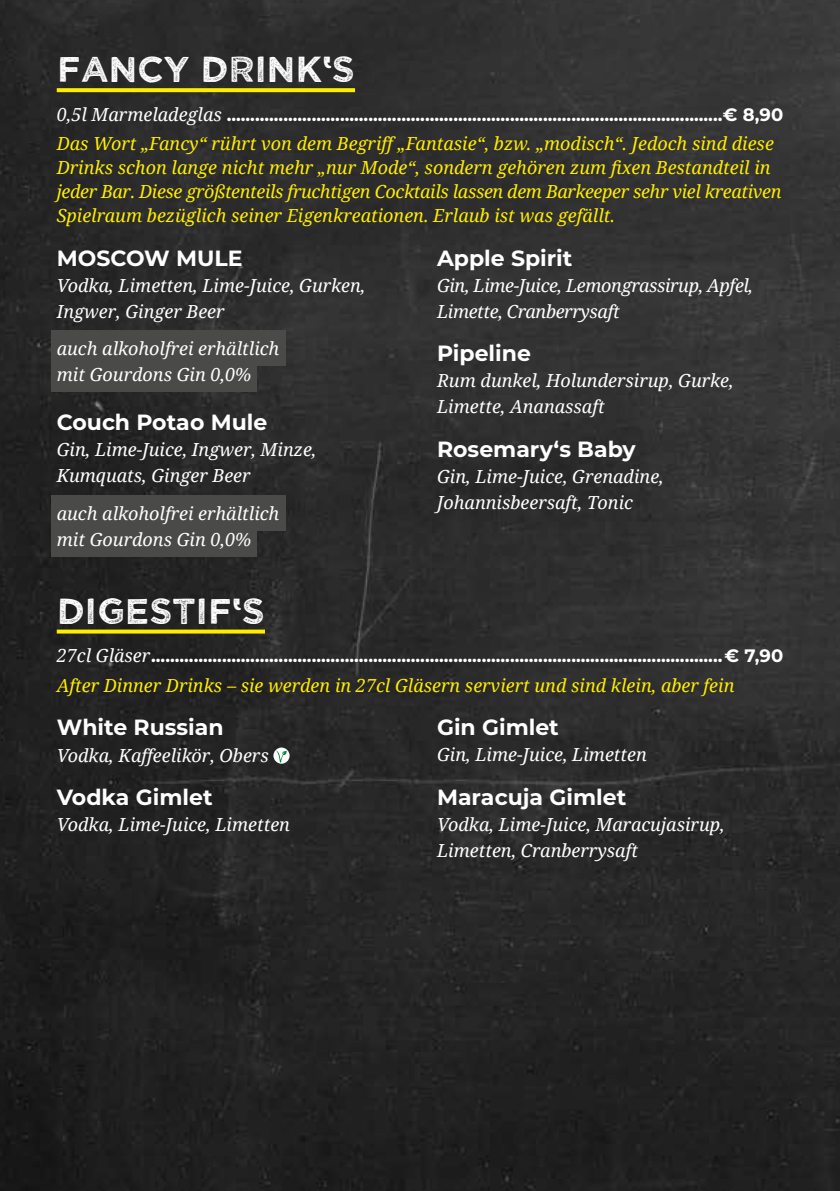
<style>
.page{position:relative;width:840px;height:1191px;background:#fff}
.page>*{position:absolute;margin:0;border:0;box-sizing:border-box;transform-origin:0 0}
.t1{font:36px "Wicked Grit";color:#fff}
.t2{font:700 22px "Montserrat";color:#fff}
.t3{font:italic 18px/26px "Noto Serif";color:#fff}
.t4{font:italic 18px/24px "Noto Serif";color:#ffed00}
.t5{font:700 18px "Montserrat";color:#fff}
.t6{font:italic 18px/26px "Noto Serif";letter-spacing:-.02em;color:#fff}
.s1{font-family:"Noto Serif";font-weight:400;font-style:italic}
</style>
<div class="page">
<div style="left:0;top:0;width:839px;height:1191px;background:linear-gradient(to bottom,#343434,#202020)"></div>
<svg style="left:57px;top:88px;width:298px;height:4px"></svg>
<div style="left:51px;top:330px;width:234px;height:36px;background:#4a4a49"></div>
<div style="left:51px;top:356px;width:206px;height:36px;background:#4a4a49"></div>
<div style="left:51px;top:495px;width:234px;height:36px;background:#4a4a49"></div>
<div style="left:51px;top:521px;width:206px;height:36px;background:#4a4a49"></div>
<svg style="left:57px;top:629px;width:208px;height:4px"></svg>
<svg style="left:273px;top:747px;width:16px;height:16px"></svg>
<svg style="left:276px;top:750px;width:11px;height:12px"></svg>
<h1 class="t1" style="left:57px;top:46px;width:299px">FANCY DRINK‘S</h1>
<p class="t5" style="left:57px;top:101px;width:727px"><span class="s1">0,5l Marmeladeglas</span> .........................................................................................................€ 8,90</p>
<p class="t4" style="left:57px;top:131px;width:725px">Das Wort „Fancy“ rührt von dem Begriff „Fantasie“, bzw. „modisch“. Jedoch sind diese Drinks schon lange nicht mehr „nur Mode“, sondern gehören zum fixen Bestandteil in jeder Bar. Diese größtenteils fruchtigen Cocktails lassen dem Barkeeper sehr viel kreativen Spielraum bezüglich seiner Eigenkreationen. Erlaub ist was gefällt.</p>
<p class="t2" style="left:57px;top:242px;width:187px">MOSCOW MULE</p>
<p class="t3" style="left:57px;top:272px;width:310px">Vodka, Limetten, Lime-Juice, Gurken,<br>Ingwer, Ginger Beer</p>
<p class="t3" style="left:57px;top:335px;width:224px">auch alkoholfrei erhältlich mit Gourdons Gin 0,0%</p>
<p class="t2" style="left:57px;top:407px;width:212px">Couch Potao Mule</p>
<p class="t3" style="left:57px;top:436px;width:261px">Gin, Lime-Juice, Ingwer, Minze,<br>Kumquats, Ginger Beer</p>
<p class="t3" style="left:57px;top:499px;width:224px">auch alkoholfrei erhältlich mit Gourdons Gin 0,0%</p>
<p class="t2" style="left:437px;top:242px;width:137px">Apple Spirit</p>
<p class="t6" style="left:437px;top:272px;width:317px">Gin, Lime-Juice, Lemongrassirup, Apfel,<br>Limette, Cranberrysaft</p>
<p class="t2" style="left:437px;top:338px;width:96px">Pipeline</p>
<p class="t3" style="left:437px;top:367px;width:298px">Rum dunkel, Holundersirup, Gurke,<br>Limette, Ananassaft</p>
<p class="t2" style="left:437px;top:433px;width:200px">Rosemary‘s Baby</p>
<p class="t3" style="left:437px;top:463px;width:228px">Gin, Lime-Juice, Grenadine,<br>Johannisbeersaft, Tonic</p>
<h1 class="t1" style="left:57px;top:587px;width:210px">DIGESTIF‘S</h1>
<p class="t5" style="left:57px;top:643px;width:727px"><span class="s1">27cl Gläser</span>.........................................................................................................................€ 7,90</p>
<p class="t4" style="left:57px;top:672px;width:678px">After Dinner Drinks – sie werden in 27cl Gläsern serviert und sind klein, aber fein</p>
<p class="t2" style="left:57px;top:711px;width:168px">White Russian</p>
<p class="t3" style="left:57px;top:741px;width:213px">Vodka, Kaffeelikör, Obers</p>
<p class="t2" style="left:57px;top:781px;width:157px">Vodka Gimlet</p>
<p class="t3" style="left:57px;top:811px;width:235px">Vodka, Lime-Juice, Limetten</p>
<p class="t2" style="left:437px;top:711px;width:123px">Gin Gimlet</p>
<p class="t3" style="left:437px;top:741px;width:211px">Gin, Lime-Juice, Limetten</p>
<p class="t2" style="left:437px;top:781px;width:191px">Maracuja Gimlet</p>
<p class="t3" style="left:437px;top:810px;width:289px">Vodka, Lime-Juice, Maracujasirup,<br>Limetten, Cranberrysaft</p>
</div>
